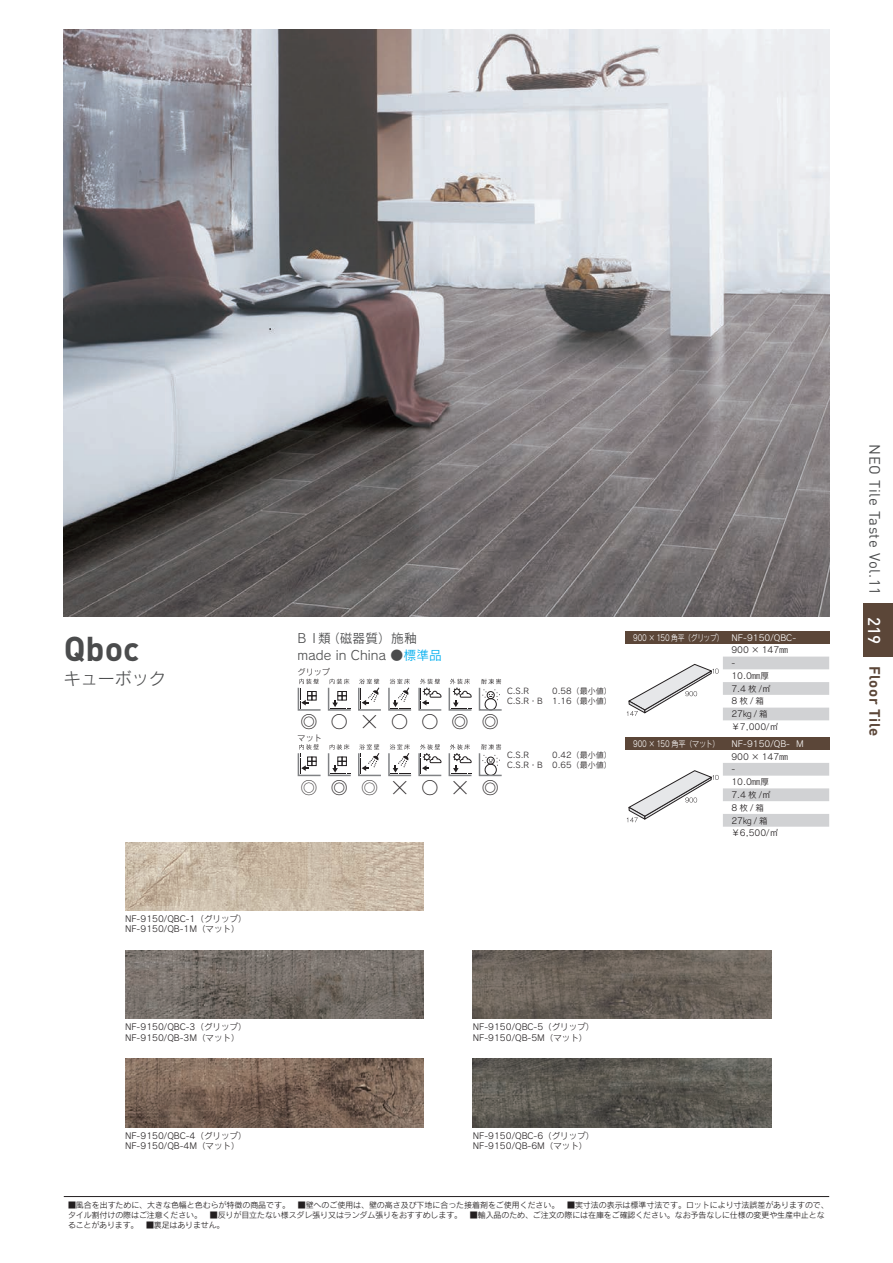
<style>
.page{position:relative;width:893px;height:1263px;background:#fff}
.page>*{position:absolute;margin:0;border:0;box-sizing:border-box;transform-origin:0 0}
.t1{font:700 34.05px "DIN";color:#4b4c4d}
.t2{font:16.95px "Rodin Pro M";color:#231f20}
.t3{font:16.95px "Rodin Pro M";color:#4b4c4d}
.t4{font:500 16.95px "DIN";color:#fff}
.t5{font:14.85px "DIN";letter-spacing:.04em;color:#4b4c4d}
.t6{font:700 14.85px "DIN";letter-spacing:.04em;color:#5b4638}
.t7{font:12.75px/17px "Rodin Pro M";letter-spacing:.015em;color:#4b4c4d}
.t8{font:8.55px/12.8px "Rodin Pro M";color:#231f20}
.t9{font:8.55px "Rodin Pro M";letter-spacing:-.03em;color:#fff;scale:.8 1}
.t10{font:8.55px "Rodin Pro M";letter-spacing:-.03em;color:#fff}
.t11{font:8.1px/10.1px "Rodin Pro M";color:#231f20;text-align:right}
.t12{font:7.95px/10.1px "Rodin Pro M";letter-spacing:-.01em;color:#231f20}
.s1{color:#00aeef}
.s2{font-family:"Rodin Pro L";font-size:22.05px}
.s3{font-family:"Rodin Pro L"}
</style>
<div class="page">
<div style="left:863px;top:604px;width:30px;height:53px;background:#5b4638"></div>
<img style="left:64px;top:30px;width:765px;height:587px">
<div style="left:625px;top:738px;width:98px;height:12px;background:#5b4638"></div>
<div style="left:723px;top:738px;width:106px;height:12px;background:#5b4638"></div>
<svg style="left:627px;top:763px;width:202px;height:64px"></svg>
<div style="left:625px;top:631px;width:98px;height:13px;background:#5b4638"></div>
<div style="left:723px;top:631px;width:106px;height:13px;background:#5b4638"></div>
<svg style="left:627px;top:657px;width:202px;height:63px"></svg>
<svg style="left:298px;top:679px;width:204px;height:32px"></svg>
<svg style="left:298px;top:744px;width:204px;height:32px"></svg>
<img style="left:125px;top:842px;width:299px;height:68px">
<img style="left:473px;top:950px;width:298px;height:68px">
<img style="left:125px;top:950px;width:299px;height:68px">
<img style="left:473px;top:1059px;width:298px;height:68px">
<img style="left:125px;top:1059px;width:299px;height:68px">
<hr style="left:64px;top:1196px;width:765px;height:1px;background:#231f20">
<h1 class="t1" style="left:64px;top:626px;width:77px">Qboc</h1>
<h2 class="t3" style="left:64px;top:667px;width:104px">キューボック</h2>
<h3 class="t7" style="left:298px;top:629px;width:146px">BⅠ類（磁器質）施釉made in China ●<span class="s1">標準品</span></h3>
<p class="t11" style="left:298px;top:667px;width:34px">グリップ</p>
<h2 class="t2" style="left:301px;top:711px;width:200px">◎○<span class="s2">×</span>○○◎◎</h2>
<p class="t11" style="left:507px;top:686px;width:106px">0.58（最小値）<br>C.S.R・B 1.16（最小値）</p>
<p class="t11" style="left:507px;top:686px;width:23px">C.S.R</p>
<p class="t9" style="left:633px;top:632px;width:205px">900 × 150 角平（グリップ） NF-9150/QBC-</p>
<p class="t8" style="left:731px;top:643px;width:58px">900 × 147㎜-<br>10.0㎜厚<br>7.4 枚 /㎡<br>8枚/箱<br>27㎏ / 箱￥7,000/㎡</p>
<p class="t11" style="left:298px;top:732px;width:26px">マット</p>
<h2 class="t2" style="left:301px;top:776px;width:200px"><span class="s3">◎</span> ◎ <span class="s3">◎</span><span class="s2">×</span>○<span class="s2">×</span>◎</h2>
<p class="t11" style="left:507px;top:750px;width:106px">0.42（最小値）<br>C.S.R・B 0.65（最小値）</p>
<p class="t11" style="left:507px;top:750px;width:23px">C.S.R</p>
<p class="t9" style="left:633px;top:738px;width:110px">900 × 150 角平（マット）</p>
<p class="t10" style="left:732px;top:738px;width:74px">NF-9150/QB- M</p>
<p class="t8" style="left:731px;top:750px;width:58px">900 × 147㎜-<br>10.0㎜厚<br>7.4 枚 /㎡<br>8枚/箱<br>27㎏ / 箱￥6,500/㎡</p>
<p class="t8" style="left:125px;top:913px;width:123px;line-height:10.5px">NF-9150/QBC-1（グリップ）<br>NF-9150/QB-1M（マット）</p>
<p class="t8" style="left:125px;top:1021px;width:123px;line-height:10.5px">NF-9150/QBC-3（グリップ）<br>NF-9150/QB-3M（マット）</p>
<p class="t8" style="left:473px;top:1021px;width:123px;line-height:10.5px">NF-9150/QBC-5（グリップ）<br>NF-9150/QB-5M（マット）</p>
<p class="t8" style="left:125px;top:1130px;width:123px;line-height:10.5px">NF-9150/QBC-4（グリップ）<br>NF-9150/QB-4M（マット）</p>
<p class="t8" style="left:473px;top:1130px;width:123px;line-height:10.5px">NF-9150/QBC-6（グリップ）<br>NF-9150/QB-6M（マット）</p>
<p class="t12" style="left:68px;top:1199px;width:762px">■風合を出すために、大きな色幅と色むらが特徴の商品です。　■壁へのご使用は、壁の高さ及び下地に合った接着剤をご使用ください。　■実寸法の表示は標準寸法です。ロットにより寸法誤差がありますので、タイル割付けの際はご注意ください。　■反りが目立たない様スダレ張り又はランダム張りをおすすめします。　■輸入品のため、ご注文の際には在庫をご確認ください。なお予告なしに仕様の変更や生産中止となることがあります。　■裏足はありません。</p>
<h3 class="t5" style="left:884px;top:444px;width:152px;rotate:90deg">NEO Tile Taste Vol.11</h3>
<h2 class="t4" style="left:885px;top:617px;width:29px;rotate:90deg">219</h2>
<h3 class="t6" style="left:885px;top:666px;width:72px;rotate:90deg">Floor Tile</h3>
</div>
